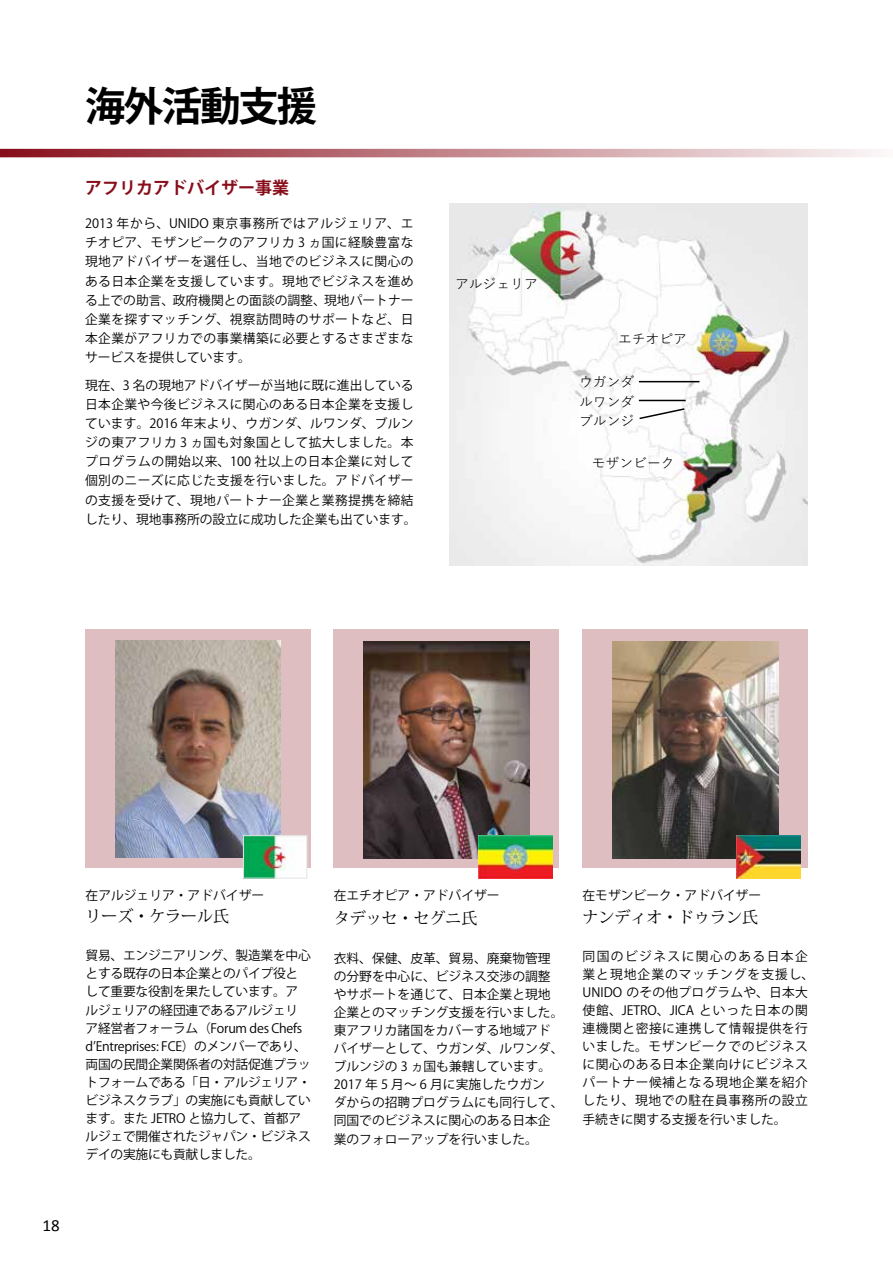
<style>
.page{position:relative;width:893px;height:1263px;background:#fff}
.page>*{position:absolute;margin:0;border:0;box-sizing:border-box;transform-origin:0 0}
.t1{font:700 40.35px "Koz Go Pr 6 N";letter-spacing:-.05em;color:#000}
.t2{font:700 16.95px "Koz Go Pr 6 N";color:#880e1b}
.t3{font:16.95px "Calibri";color:#000}
.t4{font:15.9px "Koz Min Pr 6 N";color:#000}
.t5{font:13.8px/19.2px "Yu Gothic";color:#000;text-align:justify}
.t6{font:12.75px/18.1px "Koz Go Pr 6 N";color:#000;text-align:justify}
.t7{font:12.75px/18.1px "Koz Go Pr 6 N";letter-spacing:-.02em;color:#000}
.t8{font:12.75px/19.2px "Koz Go Pr 6 N";letter-spacing:.03em;color:#000}
.t9{font:12.75px/18.1px "Koz Go Pr 6 N";letter-spacing:.04em;color:#000}
</style>
<div class="page">
<svg style="left:0;top:149px;width:876px;height:8px;background:#c08087"></svg>
<div style="left:334px;top:629px;width:225px;height:238px;background:#dfbec2"></div>
<div style="left:583px;top:629px;width:225px;height:238px;background:#dfbec2"></div>
<div style="left:86px;top:629px;width:225px;height:238px;background:#dfbec2"></div>
<img style="left:116px;top:640px;width:165px;height:217px">
<img style="left:364px;top:641px;width:165px;height:217px">
<img style="left:612px;top:641px;width:166px;height:217px">
<img style="left:450px;top:204px;width:358px;height:362px">
<img style="left:462px;top:205px;width:168px;height:154px">
<img style="left:659px;top:204px;width:149px;height:184px">
<img style="left:479px;top:836px;width:74px;height:42px">
<img style="left:245px;top:837px;width:60px;height:39px">
<div style="left:243px;top:835px;width:64px;height:43px;border:1px solid #e4e4e4"></div>
<hr style="left:639px;top:381px;width:60px;height:1px;background:#000">
<hr style="left:639px;top:400px;width:47px;height:1px;background:#000">
<svg style="left:638px;top:407px;width:48px;height:13px"></svg>
<img style="left:737px;top:836px;width:63px;height:42px">
<h1 class="t1" style="left:85px;top:83px;width:234px">海外活動支援</h1>
<h2 class="t2" style="left:85px;top:178px;width:206px">アフリカアドバイザー事業</h2>
<p class="t6" style="left:85px;top:214px;width:330px;line-height:19.2px">2013 年から、UNIDO 東京事務所ではアルジェリア、エチオピア、モザンビークのアフリカ 3 ヵ国に経験豊富な現地アドバイザーを選任し、当地でのビジネスに関心のある日本企業を支援しています。現地でビジネスを進める上での助言、政府機関との面談の調整、現地パートナー企業を探すマッチング、視察訪問時のサポートなど、日本企業がアフリカでの事業構築に必要とするさまざまなサービスを提供しています。</p>
<p class="t8" style="left:85px;top:376px;width:333px">現在、3 名の現地アドバイザーが当地に既に進出している日本企業や今後ビジネスに関心のある日本企業を支援しています。2016 年末より、ウガンダ、ルワンダ、ブルンジの東アフリカ 3 ヵ国も対象国として拡大しました。本プログラムの開始以来、100 社以上の日本企業に対して個別のニーズに応じた支援を行いました。アドバイザーの支援を受けて、現地パートナー企業と業務提携を締結したり、現地事務所の設立に成功した企業も出ています。</p>
<p class="t5" style="left:455px;top:273px;width:84px">アルジェリア</p>
<p class="t5" style="left:618px;top:327px;width:71px">エチオピア</p>
<p class="t5" style="left:579px;top:371px;width:57px">ウガンダルワンダブルンジ</p>
<p class="t5" style="left:592px;top:452px;width:84px">モザンビーク</p>
<h2 class="t3" style="left:43px;top:1215px;width:19px">18</h2>
<p class="t6" style="left:86px;top:886px;width:180px">在アルジェリア・アドバイザー</p>
<p class="t4" style="left:86px;top:908px;width:145px">リーズ・ケラール氏</p>
<p class="t7" style="left:86px;top:947px;width:227px">貿易、エンジニアリング、製造業を中心とする既存の日本企業とのパイプ役として重要な役割を果たしています。アルジェリアの経団連であるアルジェリア経営者フォーラム（Forum des Chefs d’Entreprises: FCE）のメンバーであり、両国の民間企業関係者の対話促進プラットフォームである「日・アルジェリア・ビジネスクラブ」の実施にも貢献しています。また JETRO と協力して、首都アルジェで開催されたジャパン・ビジネスデイの実施にも貢献しました。</p>
<p class="t6" style="left:334px;top:886px;width:167px">在エチオピア・アドバイザー</p>
<p class="t4" style="left:334px;top:909px;width:145px">タデッセ・セグニ氏</p>
<p class="t6" style="left:334px;top:949px;width:231px;text-align:left">衣料、保健、皮革、貿易、廃棄物管理の分野を中心に、ビジネス交渉の調整やサポートを通じて、日本企業と現地企業とのマッチング支援を行いました。東アフリカ諸国をカバーする地域アドバイザーとして、ウガンダ、ルワンダ、ブルンジの 3 ヵ国も兼轄しています。<br>2017 年 5 月～ 6 月に実施したウガン<br>ダからの招聘プログラムにも同行して、同国でのビジネスに関心のある日本企業のフォローアップを行いました。</p>
<p class="t6" style="left:583px;top:886px;width:180px">在モザンビーク・アドバイザー</p>
<p class="t4" style="left:583px;top:908px;width:177px">ナンディオ・ドゥラン氏</p>
<p class="t9" style="left:583px;top:947px;width:233px">同国のビジネスに関心のある日本企業と現地企業のマッチングを支援し、<br>UNIDO のその他プログラムや、日本大使館、JETRO、JICA といった日本の関連機関と密接に連携して情報提供を行いました。モザンビークでのビジネスに関心のある日本企業向けにビジネスパートナー候補となる現地企業を紹介したり、現地での駐在員事務所の設立手続きに関する支援を行いました。</p>
</div>
